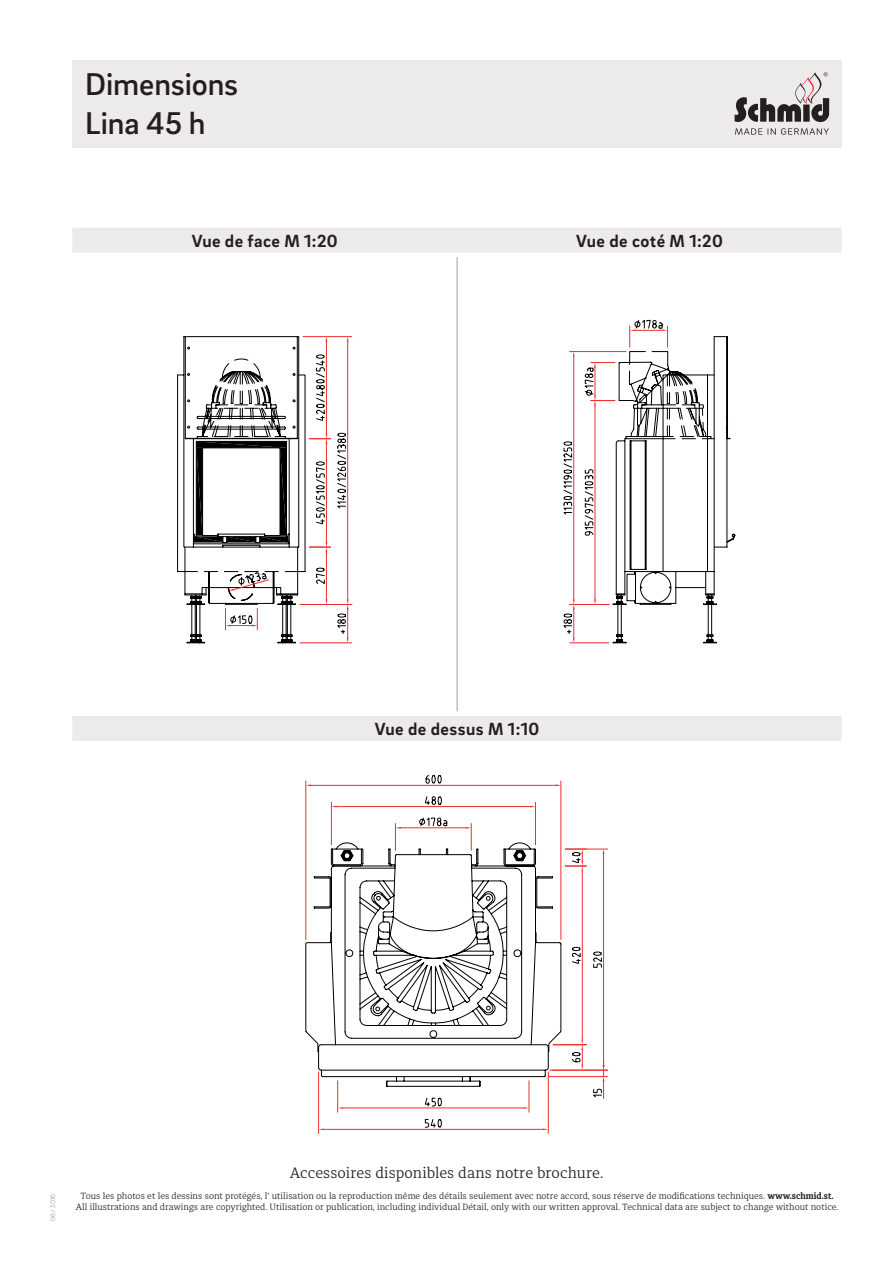
<style>
.page{position:relative;width:893px;height:1263px;background:#fff}
.page>*{position:absolute;margin:0;border:0;box-sizing:border-box;transform-origin:0 0}
.t1{font:500 32.25px/38.7px "Brix Sans";letter-spacing:-.005em;color:#231f20}
.t2{font:700 18px "Brix Sans";letter-spacing:.025em;color:#231f20}
.t3{font:300 15px "Diaria Pro";color:#231f20}
.t4{font:300 9px/10.8px "Diaria Pro";color:#231f20;text-align:center}
.t5{font:300 6.75px "Brix Sans";color:#939598}
.s1{font-weight:700}
</style>
<div class="page">
<div style="left:68px;top:223px;width:778px;height:34px;background:#edebe9;border:4px solid #fff"></div>
<hr style="left:457px;top:257px;width:1px;height:454px;background:#a59a92">
<div style="left:68px;top:711px;width:778px;height:34px;background:#edebe9;border:4px solid #fff"></div>
<div style="left:72px;top:60px;width:770px;height:87px;background:#edebe9"></div>
<svg style="left:735px;top:72px;width:94px;height:50px"></svg>
<svg style="left:735px;top:128px;width:94px;height:7px"></svg>
<svg style="left:177px;top:336px;width:175px;height:308px"></svg>
<svg style="left:563px;top:319px;width:173px;height:325px"></svg>
<svg style="left:330px;top:796px;width:206px;height:20px"></svg>
<svg style="left:305px;top:816px;width:257px;height:262px"></svg>
<svg style="left:318px;top:1044px;width:231px;height:4px"></svg>
<hr style="left:324px;top:1129px;width:219px;height:1px;background:#ee2e31">
<hr style="left:318px;top:1072px;width:1px;height:61px;background:#ee2e31">
<hr style="left:548px;top:1072px;width:1px;height:61px;background:#ee2e31">
<svg style="left:331px;top:868px;width:205px;height:260px"></svg>
<hr style="left:311px;top:785px;width:245px;height:1px;background:#ee2e31">
<hr style="left:305px;top:781px;width:1px;height:158px;background:#ee2e31">
<hr style="left:560px;top:781px;width:1px;height:158px;background:#ee2e31">
<svg style="left:425px;top:775px;width:17px;height:9px"></svg>
<hr style="left:582px;top:871px;width:1px;height:168px;background:#ee2e31">
<svg style="left:572px;top:946px;width:9px;height:18px"></svg>
<hr style="left:553px;top:1044px;width:33px;height:1px;background:#ee2e31">
<svg style="left:565px;top:850px;width:21px;height:21px"></svg>
<hr style="left:603px;top:854px;width:1px;height:211px;background:#ee2e31">
<hr style="left:565px;top:849px;width:43px;height:1px;background:#ee2e31">
<svg style="left:593px;top:951px;width:9px;height:17px"></svg>
<hr style="left:549px;top:1076px;width:59px;height:1px;background:#ee2e31">
<hr style="left:550px;top:1070px;width:58px;height:1px;background:#ee2e31">
<svg style="left:571px;top:1039px;width:37px;height:59px"></svg>
<h1 class="t1" style="left:85px;top:64px;width:154px">Dimensions<br>Lina 45 h</h1>
<h2 class="t2" style="left:192px;top:229px;width:148px">Vue de face M 1:20</h2>
<h2 class="t2" style="left:576px;top:229px;width:148px">Vue de coté M 1:20</h2>
<h2 class="t2" style="left:375px;top:717px;width:166px">Vue de dessus M 1:10</h2>
<p class="t5" style="left:49px;top:1221px;width:29px;rotate:-90deg">06 / 2016</p>
<h3 class="t3" style="left:290px;top:1164px;width:315px">Accessoires disponibles dans notre brochure.</h3>
<p class="t4" style="left:76px;top:1190px;width:764px">Tous les photos et les dessins sont protégés, l‘ utilisation ou la reproduction même des détails seulement avec notre accord, sous réserve de modifications techniques. <span class="s1">www.schmid.st.<br></span>All illustrations and drawings are copyrighted. Utilisation or publication, including individual Détail, only with our written approval. Technical data are subject to change without notice.</p>
</div>
